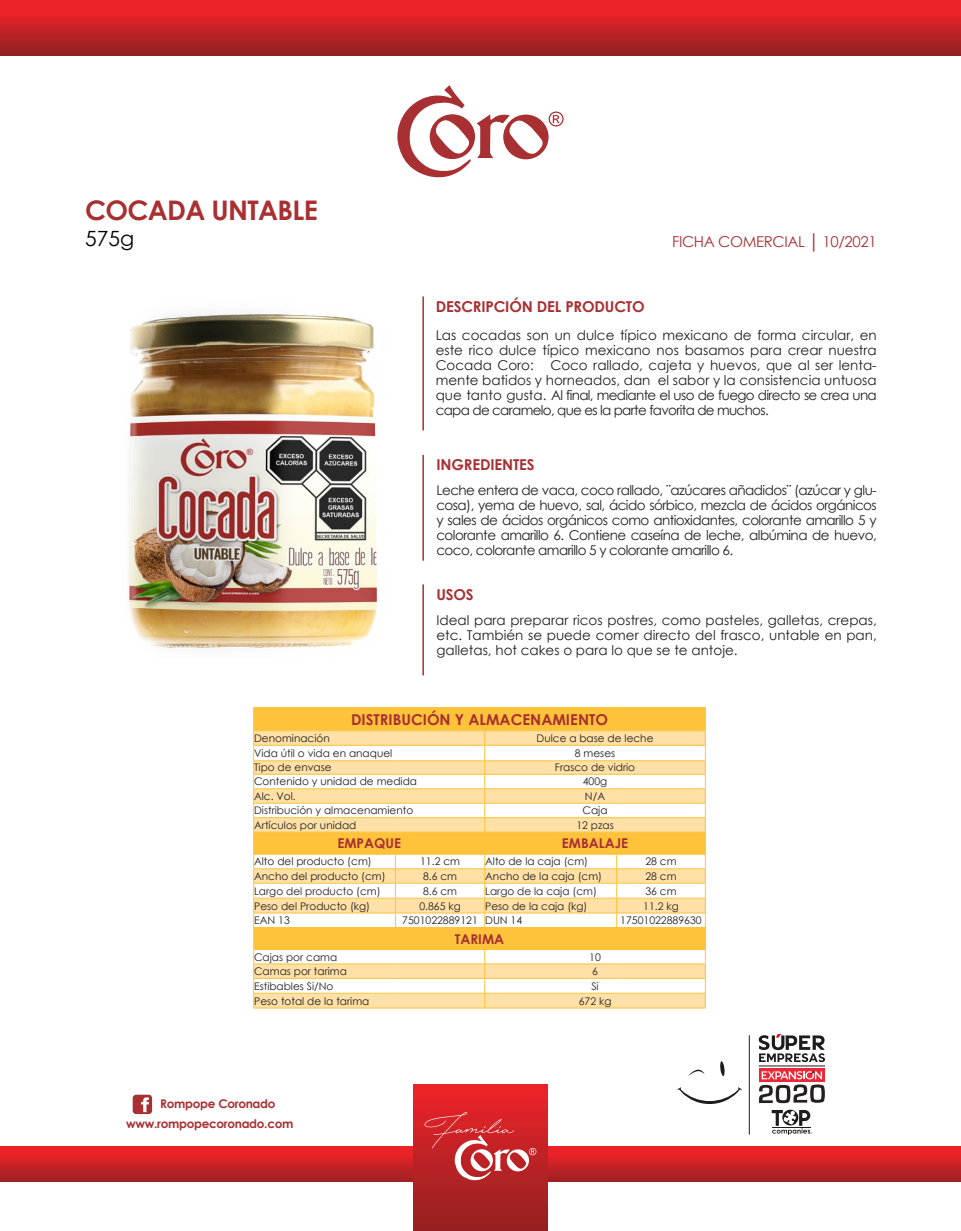
<style>
.page{position:relative;width:961px;height:1231px;background:#fff}
.page>*{position:absolute;margin:0;border:0;box-sizing:border-box;transform-origin:0 0}
.t1{font:700 27px "Century Gothic";letter-spacing:-.025em;color:#a82f32}
.t2{font:21px "Century Gothic";color:#000}
.t3{font:700 15px "Century Gothic";letter-spacing:-.01em;color:#a82f32}
.t4{font:15px "Century Gothic";letter-spacing:-.025em;color:#a82f32}
.t5{font:13.5px/15px "Century Gothic";letter-spacing:-.04em;color:#231f20;text-align:justify}
.t6{font:700 13.5px "Century Gothic";color:#a82f32}
.t7{font:700 12px "Century Gothic";letter-spacing:-.025em;color:#a82f32}
.t8{font:10.5px "Century Gothic";color:#231f20}
</style>
<div class="page">
<svg style="left:0;top:0;width:939px;height:55px;background:#c72125"></svg>
<svg style="left:939px;top:0;width:22px;height:55px"></svg>
<svg style="left:0;top:1146px;width:939px;height:35px;background:#cc2126"></svg>
<svg style="left:939px;top:1146px;width:22px;height:35px"></svg>
<div style="left:413px;top:1084px;width:134px;height:147px;background:linear-gradient(to bottom,#ee2329,#922121)"></div>
<svg style="left:424px;top:1112px;width:112px;height:69px;background:#cf4245"></svg>
<svg style="left:689px;top:1069px;width:15px;height:6px"></svg>
<svg style="left:720px;top:1061px;width:5px;height:15px"></svg>
<svg style="left:677px;top:1087px;width:65px;height:17px"></svg>
<hr style="left:749px;top:1035px;width:1px;height:99px;background:#1c1c1c">
<svg style="left:758px;top:1034px;width:67px;height:28px"></svg>
<hr style="left:758px;top:1065px;width:67px;height:1px;background:#1c1c1c">
<svg style="left:771px;top:1109px;width:41px;height:25px"></svg>
<div style="left:759px;top:1068px;width:65px;height:14px;background:#ed2836"></div>
<svg style="left:759px;top:1071px;width:65px;height:32px"></svg>
<svg style="left:133px;top:1094px;width:19px;height:20px"></svg>
<svg style="left:397px;top:85px;width:166px;height:93px"></svg>
<hr style="left:422px;top:296px;width:2px;height:134px;background:#a82f32">
<hr style="left:422px;top:584px;width:2px;height:91px;background:#a82f32">
<hr style="left:422px;top:455px;width:2px;height:105px;background:#a82f32">
<hr style="left:253px;top:707px;width:142px;height:1px;background:#fec33b">
<hr style="left:395px;top:707px;width:90px;height:1px;background:#fec33b">
<hr style="left:485px;top:707px;width:131px;height:1px;background:#fec33b">
<hr style="left:616px;top:707px;width:89px;height:1px;background:#fec33b">
<svg style="left:253px;top:708px;width:453px;height:299px"></svg>
<hr style="left:253px;top:1007px;width:142px;height:1px;background:#fec33b">
<hr style="left:395px;top:1007px;width:90px;height:1px;background:#fec33b">
<hr style="left:485px;top:1007px;width:131px;height:1px;background:#fec33b">
<hr style="left:616px;top:1007px;width:89px;height:1px;background:#fec33b">
<img style="left:129px;top:313px;width:248px;height:335px">
<p class="t1" style="left:85px;top:190px;width:234px">COCADA UNTABLE</p>
<p class="t2" style="left:85px;top:224px;width:51px">575g</p>
<p class="t3" style="left:435px;top:295px;width:210px">DESCRIPCIÓN DEL PRODUCTO</p>
<p class="t4" style="left:672px;top:231px;width:206px">FICHA COMERCIAL │ 10/2021</p>
<p class="t5" style="left:435px;top:327px;width:442px">Las cocadas son un dulce típico mexicano de forma circular, en este rico dulce típico mexicano nos basamos para crear nuestra Cocada Coro: Coco rallado, cajeta y huevos, que al ser lenta&shy;mente batidos y horneados, dan el sabor y la consistencia untuosa que tanto gusta. Al final, mediante el uso de fuego directo se crea una capa de caramelo, que es la parte favorita de muchos.</p>
<p class="t3" style="left:436px;top:453px;width:100px">INGREDIENTES</p>
<p class="t5" style="left:436px;top:482px;width:442px">Leche entera de vaca, coco rallado, ¨azúcares añadidos¨ (azúcar y glu&shy;cosa), yema de huevo, sal, ácido sórbico, mezcla de ácidos orgánicos y sales de ácidos orgánicos como antioxidantes, colorante amarillo 5 y colorante amarillo 6. Contiene caseína de leche, albúmina de huevo, coco, colorante amarillo 5 y colorante amarillo 6.</p>
<p class="t3" style="left:436px;top:583px;width:39px">USOS</p>
<p class="t5" style="left:436px;top:612px;width:442px">Ideal para preparar ricos postres, como pasteles, galletas, crepas, etc. También se puede comer directo del frasco, untable en pan, galletas, hot cakes o para lo que se te antoje.</p>
<p class="t3" style="left:351px;top:708px;width:258px">DISTRIBUCIÓN Y ALMACENAMIENTO</p>
<p class="t8" style="left:254px;top:731px;width:77px">Denominación</p>
<p class="t8" style="left:536px;top:731px;width:118px">Dulce a base de leche</p>
<p class="t8" style="left:254px;top:746px;width:140px">Vida útil o vida en anaquel</p>
<p class="t8" style="left:575px;top:746px;width:42px">8 meses</p>
<p class="t8" style="left:254px;top:760px;width:79px">Tipo de envase</p>
<p class="t8" style="left:555px;top:760px;width:82px">Frasco de vidrio</p>
<p class="t8" style="left:254px;top:774px;width:164px">Contenido y unidad de medida</p>
<p class="t8" style="left:583px;top:774px;width:26px">400g</p>
<p class="t8" style="left:254px;top:788px;width:43px">Alc. Vol.</p>
<p class="t8" style="left:585px;top:788px;width:22px">N/A</p>
<p class="t8" style="left:254px;top:803px;width:161px">Distribución y almacenamiento</p>
<p class="t8" style="left:582px;top:803px;width:27px">Caja</p>
<p class="t8" style="left:254px;top:817px;width:104px">Artículos por unidad</p>
<p class="t8" style="left:576px;top:817px;width:39px">12 pzas</p>
<p class="t6" style="left:337px;top:833px;width:65px">EMPAQUE</p>
<p class="t6" style="left:562px;top:833px;width:68px">EMBALAJE</p>
<p class="t8" style="left:254px;top:854px;width:119px">Alto del producto (cm)</p>
<p class="t8" style="left:420px;top:854px;width:41px">11.2 cm</p>
<p class="t8" style="left:485px;top:854px;width:104px">Alto de la caja (cm)</p>
<p class="t8" style="left:645px;top:854px;width:33px">28 cm</p>
<p class="t8" style="left:254px;top:868px;width:133px">Ancho del producto (cm)</p>
<p class="t8" style="left:423px;top:868px;width:36px">8.6 cm</p>
<p class="t8" style="left:485px;top:868px;width:118px">Ancho de la caja (cm)</p>
<p class="t8" style="left:645px;top:868px;width:33px">28 cm</p>
<p class="t8" style="left:254px;top:883px;width:128px">Largo del producto (cm)</p>
<p class="t8" style="left:423px;top:883px;width:36px">8.6 cm</p>
<p class="t8" style="left:485px;top:883px;width:113px">Largo de la caja (cm)</p>
<p class="t8" style="left:645px;top:883px;width:33px">36 cm</p>
<p class="t8" style="left:254px;top:898px;width:117px">Peso del Producto (kg)</p>
<p class="t8" style="left:419px;top:898px;width:43px">0.865 kg</p>
<p class="t8" style="left:485px;top:898px;width:104px">Peso de la caja (kg)</p>
<p class="t8" style="left:643px;top:898px;width:37px">11.2 kg</p>
<p class="t8" style="left:254px;top:913px;width:37px">EAN 13</p>
<p class="t8" style="left:402px;top:913px;width:77px">7501022889121</p>
<p class="t8" style="left:485px;top:913px;width:39px">DUN 14</p>
<p class="t8" style="left:620px;top:913px;width:83px">17501022889630</p>
<p class="t6" style="left:455px;top:928px;width:51px">TARIMA</p>
<p class="t8" style="left:254px;top:949px;width:85px">Cajas por cama</p>
<p class="t8" style="left:589px;top:949px;width:13px">10</p>
<p class="t8" style="left:254px;top:964px;width:94px">Camas por tarima</p>
<p class="t8" style="left:592px;top:964px;width:7px">6</p>
<p class="t8" style="left:254px;top:978px;width:81px">Estibables Si/No</p>
<p class="t8" style="left:591px;top:978px;width:9px">Si</p>
<p class="t8" style="left:254px;top:993px;width:117px">Peso total de la tarima</p>
<p class="t8" style="left:578px;top:993px;width:34px">672 kg</p>
<p class="t7" style="left:160px;top:1094px;width:117px">Rompope Coronado</p>
<p class="t7" style="left:126px;top:1114px;width:169px">www.rompopecoronado.com</p>
</div>
